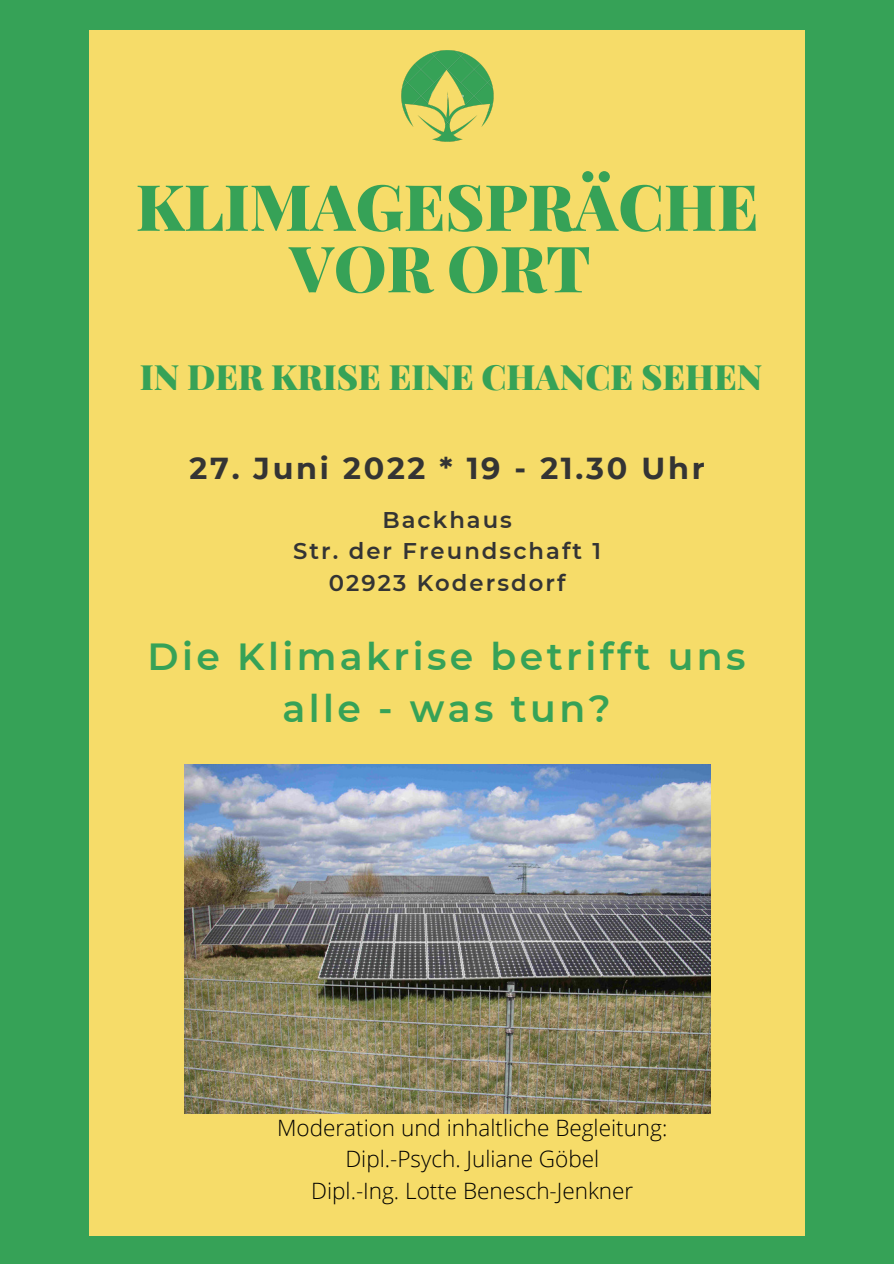
<style>
.page{position:relative;width:894px;height:1264px;background:#fff}
.page>*{position:absolute;margin:0;border:0;box-sizing:border-box;transform-origin:0 0}
.t1{font:900 63.9px/61.5px "Playfair Display";color:#36a257;text-align:center}
.t2{font:600 37.65px/51.8px "Montserrat";letter-spacing:.09em;color:#36a257;text-align:center}
.t3{font:900 34.95px "Playfair Display";color:#36a257}
.t4{font:700 30.3px "Montserrat";letter-spacing:.09em;color:#343434}
.t5{font:600 22.65px "Montserrat";letter-spacing:.09em;color:#343434}
.t6{font:300 22.5px "Open Sans";color:#000}
</style>
<div class="page">
<div style="left:0;top:0;width:893px;height:1263px;background:#36a257"></div>
<div style="left:89px;top:30px;width:715px;height:1205px;background:#f6dc69"></div>
<img style="left:185px;top:764px;width:524px;height:349px">
<img style="left:401px;top:50px;width:93px;height:92px">
<p class="t1" style="left:136px;top:174px;width:624px">KLIMAGESPRÄCHE<br>VOR ORT</p>
<p class="t3" style="left:140px;top:352px;width:624px">IN DER KRISE EINE CHANCE SEHEN</p>
<p class="t4" style="left:189px;top:450px;width:516px">27. Juni 2022 * 19 - 21.30 Uhr</p>
<p class="t5" style="left:382px;top:506px;width:131px">Backhaus</p>
<p class="t5" style="left:293px;top:537px;width:309px">Str. der Freundschaft 1</p>
<p class="t5" style="left:329px;top:569px;width:238px">02923 Kodersdorf</p>
<p class="t2" style="left:147px;top:630px;width:599px">Die Klimakrise betrifft uns alle - was tun?</p>
<p class="t6" style="left:277px;top:1111px;width:391px">Moderation und inhaltliche Begleitung:</p>
<p class="t6" style="left:345px;top:1143px;width:255px">Dipl.-Psych. Juliane Göbel</p>
<p class="t6" style="left:311px;top:1174px;width:323px">Dipl.-Ing. Lotte Benesch-Jenkner</p>
</div>
